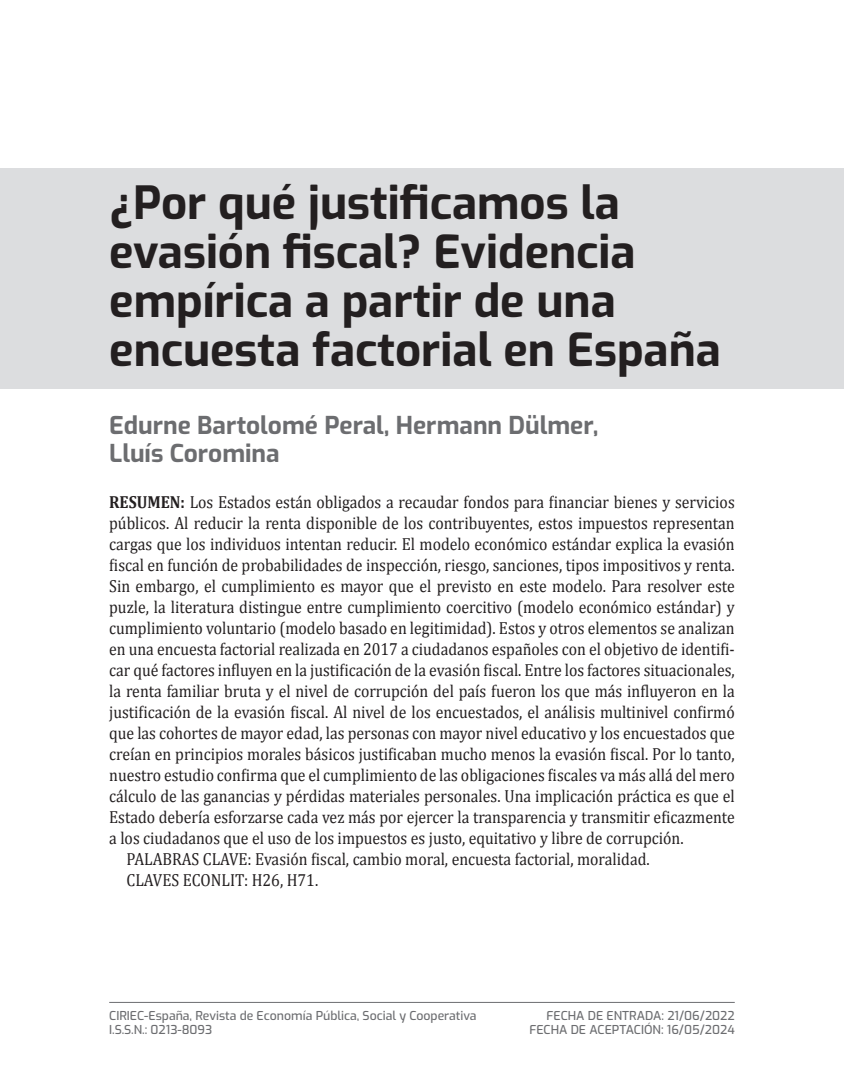
<style>
.page{position:relative;width:844px;height:1092px;background:#fff}
.page>*{position:absolute;margin:0;border:0;box-sizing:border-box;transform-origin:0 0}
.Título{font:100 45.5px/49px "Exo";color:#231f20}
.Autor{font:100 24.5px/28px "Exo";color:#6c6d70}
.t1{font:17.5px/21px "Cambria";color:#231f20;text-align:justify;scale:.9 1}
.t2{font:100 12.25px "Exo";color:#6c6d70}
.s1{font-weight:700}
</style>
<div class="page">
<hr style="left:109px;top:1002px;width:625px;height:1px;background:#6c6d70">
<div style="left:0;top:169px;width:843px;height:220px;background:#dcdddf"></div>
<p class="Título" style="left:109px;top:176px;width:613px">¿Por qué justificamos la evasión fiscal? Evidencia empírica a partir de una encuesta factorial en España</p>
<p class="Autor" style="left:109px;top:410px;width:490px">Edurne Bartolomé Peral, Hermann Dülmer,<br>Lluís Coromina</p>
<p class="t1" style="left:109px;top:491px;width:696px"><span class="s1">RESUMEN:</span> Los Estados están obligados a recaudar fondos para financiar bienes y servicios públicos. Al reducir la renta disponible de los contribuyentes, estos impuestos representan cargas que los individuos intentan reducir. El modelo económico estándar explica la evasión fiscal en función de probabilidades de inspección, riesgo, sanciones, tipos impositivos y renta.<br>Sin embargo, el cumplimiento es mayor que el previsto en este modelo. Para resolver este puzle, la literatura distingue entre cumplimiento coercitivo (modelo económico estándar) y cumplimiento voluntario (modelo basado en legitimidad). Estos y otros elementos se analizan en una encuesta factorial realizada en 2017 a ciudadanos españoles con el objetivo de identifi&shy;car qué factores influyen en la justificación de la evasión fiscal. Entre los factores situacionales, la renta familiar bruta y el nivel de corrupción del país fueron los que más influyeron en la justificación de la evasión fiscal. Al nivel de los encuestados, el análisis multinivel confirmó que las cohortes de mayor edad, las personas con mayor nivel educativo y los encuestados que creían en principios morales básicos justificaban mucho menos la evasión fiscal. Por lo tanto, nuestro estudio confirma que el cumplimiento de las obligaciones fiscales va más allá del mero cálculo de las ganancias y pérdidas materiales personales. Una implicación práctica es que el Estado debería esforzarse cada vez más por ejercer la transparencia y transmitir eficazmente a los ciudadanos que el uso de los impuestos es justo, equitativo y libre de corrupción.</p>
<p class="t1" style="left:126px;top:848px;width:582px">PALABRAS CLAVE: Evasión fiscal, cambio moral, encuesta factorial, moralidad.</p>
<p class="t1" style="left:126px;top:869px;width:214px">CLAVES ECONLIT: H26, H71.</p>
<p class="t2" style="left:109px;top:1006px;width:368px">CIRIEC-España, Revista de Economía Pública, Social y Cooperativa</p>
<p class="t2" style="left:109px;top:1020px;width:104px">I.S.S.N.: 0213-8093</p>
<p class="t2" style="left:546px;top:1006px;width:190px">FECHA DE ENTRADA: 21/06/2022</p>
<p class="t2" style="left:529px;top:1020px;width:207px">FECHA DE ACEPTACIÓN: 16/05/2024</p>
</div>
